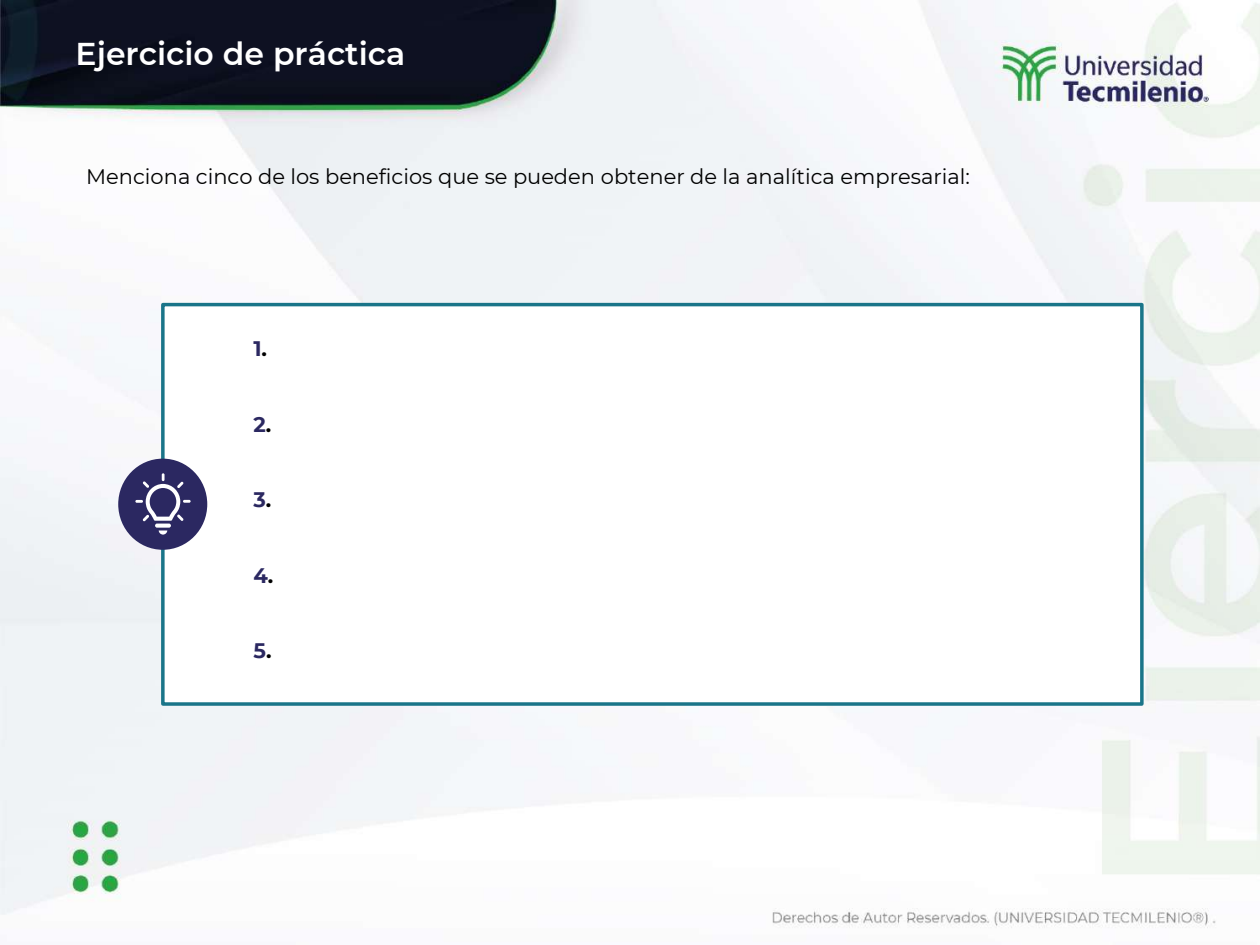
<style>
.page{position:relative;width:1260px;height:945px;background:#fff}
.page>*{position:absolute;margin:0;border:0;box-sizing:border-box;transform-origin:0 0}
.t1{font:600 31.5px "Montserrat";color:#fff}
.t2{font:21px "Montserrat";color:#000}
.t3{font:700 21px "Montserrat";color:#2b2861}
.s1{color:#000}
</style>
<div class="page">
<img style="left:0;top:0;width:1260px;height:928px">
<div style="left:161px;top:303px;width:983px;height:403px;background:#fff;border:4px solid #1a7589"></div>
<div style="left:118px;top:459px;width:89px;height:91px;background:#2b2861;border-radius:50%"></div>
<svg style="left:155px;top:524px;width:16px;height:4px"></svg>
<svg style="left:159px;top:530px;width:8px;height:5px"></svg>
<svg style="left:135px;top:473px;width:56px;height:48px"></svg>
<h1 class="t1" style="left:76px;top:32px;width:331px">Ejercicio de práctica</h1>
<p class="t2" style="left:86px;top:162px;width:885px">Menciona cinco de los beneficios que se pueden obtener de la analítica empresarial:</p>
<p class="t3" style="left:253px;top:333px;width:15px">1<span class="s1">.</span></p>
<p class="t3" style="left:253px;top:409px;width:19px">2<span class="s1">.</span></p>
<p class="t3" style="left:253px;top:485px;width:19px">3<span class="s1">.</span></p>
<p class="t3" style="left:253px;top:560px;width:21px">4<span class="s1">.</span></p>
<p class="t3" style="left:253px;top:636px;width:20px">5<span class="s1">.</span></p>
</div>
